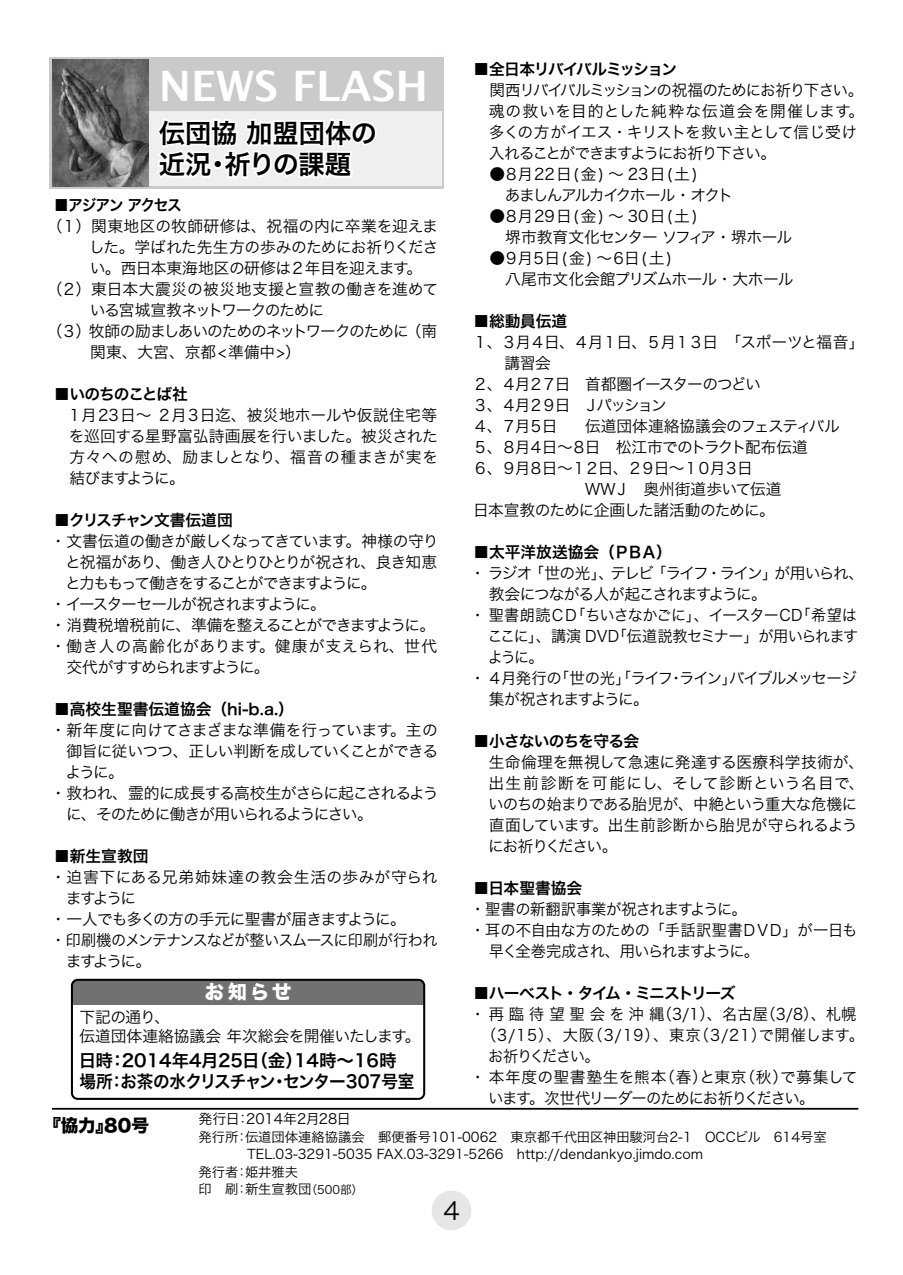
<style>
.page{position:relative;width:903px;height:1275px;background:#fff}
.page>*{position:absolute;margin:0;border:0;box-sizing:border-box;transform-origin:0 0}
.t1{font:700 42px "Lucida Grande";color:#fff}
.t2{font:26.25px/31.5px "Hira Kaku Pro W6";color:#000}
.t3{font:24.5px "Hira Kaku Pro W3";color:#000}
.t4{font:19.25px "Hira Kaku Std W8";color:#fff}
.t5{font:17.5px/21px "Hira Kaku Pro W6";letter-spacing:-.01em;color:#000}
.t6{font:17.5px "Hira Kaku Std W8";color:#000}
.t7{font:15.75px/21px "Hira Kaku Pro W3";letter-spacing:-.045em;color:#000;text-align:justify}
.t8{font:15.75px/21px "Hira Kaku Pro W3";letter-spacing:-.015em;color:#000}
.t9{font:15.75px "Hira Kaku Pro W3";letter-spacing:-.085em;color:#000}
.t10{font:15.75px "Hira Kaku Pro W3";letter-spacing:-.1em;color:#000}
.t11{font:15.75px "Hira Kaku Pro W3";letter-spacing:-.09em;color:#000}
.t12{font:15.75px "Hira Kaku Pro W3";letter-spacing:.06em;color:#000}
.t13{font:15.75px "Hira Kaku Pro W3";letter-spacing:-.005em;color:#000}
.t14{font:15.75px "Hira Kaku Pro W3";letter-spacing:-.07em;color:#000}
.t15{font:15.75px "Hira Kaku Pro W3";letter-spacing:-.08em;color:#000}
.t16{font:15.75px "Hira Kaku Pro W3";letter-spacing:-.065em;color:#000}
.t17{font:15.75px "Hira Kaku Pro W6";letter-spacing:-.04em;color:#000}
.t18{font:15.75px "Hira Kaku Pro W3";letter-spacing:-.105em;color:#000}
.t19{font:15.75px "Hira Kaku Pro W3";letter-spacing:.035em;color:#000}
.t20{font:15.75px "Hira Kaku Pro W6";color:#000}
.t21{font:15.75px "Hira Kaku Pro W3";letter-spacing:-.045em;color:#000;scale:.96 1}
.t22{font:15.75px/18.9px "Hira Kaku Pro W3";color:#000}
.t23{font:15.75px "Hira Kaku Pro W3";letter-spacing:-.065em;color:#000;scale:.96 1}
.t24{font:15.75px "Hira Kaku Pro W3";letter-spacing:.325em;color:#000}
.t25{font:15.75px "Hira Kaku Pro W3";letter-spacing:.03em;color:#000}
.t26{font:15.75px "Hira Kaku Pro W3";letter-spacing:.005em;color:#000}
.t27{font:15.75px "Hira Kaku Pro W3";letter-spacing:.05em;color:#000}
.t28{font:15.75px "Hira Kaku Pro W3";letter-spacing:.025em;color:#000}
.t29{font:15.75px "Hira Kaku Pro W3";letter-spacing:-.135em;color:#000}
.t30{font:15.75px "Hira Kaku Pro W6";letter-spacing:-.095em;color:#000}
.t31{font:15.75px "Hira Kaku Pro W6";letter-spacing:-.085em;color:#000}
.t32{font:15.75px "Hira Kaku Pro W3";letter-spacing:-.145em;color:#000}
.t33{font:15.75px "Hira Kaku Pro W3";letter-spacing:-.01em;color:#000}
.t34{font:15.75px "Hira Kaku Pro W6";letter-spacing:-.075em;color:#000;scale:.93 1}
.t35{font:15.75px "Hira Kaku Pro W6";letter-spacing:-.065em;color:#000}
.t36{font:14px "Hira Kaku Pro W3";color:#000}
.t37{font:13.3px/17.5px "Hira Kaku Pro W3";color:#000}
.s1{font-size:11.55px}
</style>
<div class="page">
<div style="left:50px;top:57px;width:394px;height:132px;background:#c9caca"></div>
<div style="left:149px;top:112px;width:292px;height:74px;background:#efefef"></div>
<img style="left:52px;top:60px;width:97px;height:126px">
<div style="left:432px;top:1191px;width:39px;height:39px;background:#e6e6e6;border-radius:50%"></div>
<hr style="left:52px;top:1108px;width:806px;height:2px;background:#000">
<svg style="left:155px;top:111px;width:224px;height:68px"></svg>
<div style="left:72px;top:980px;width:352px;height:12px;background:#727171;border-radius:5px"></div>
<div style="left:72px;top:987px;width:352px;height:18px;background:#727171"></div>
<div style="left:71px;top:979px;width:354px;height:121px;border:2px solid #000;border-radius:6px"></div>
<h1 class="t1" style="left:159px;top:52px;width:271px">NEWS FLASH</h1>
<h2 class="t2" style="left:159px;top:116px;width:220px">伝団協 加盟団体の近況・祈りの課題</h2>
<p class="t34" style="left:54px;top:191px;width:139px">■アジアン アクセス</p>
<p class="t13" style="left:47px;top:212px;width:393px">（１）関東地区の牧師研修は、祝福の内に卒業を迎えま</p>
<p class="t7" style="left:89px;top:236px;width:351px">した。学ばれた先生方の歩みのためにお祈りくださ</p>
<p class="t7" style="left:90px;top:257px;width:334px">い。西日本東海地区の研修は2 年目を迎えます。</p>
<p class="t26" style="left:47px;top:275px;width:393px">（２）東日本大震災の被災地支援と宣教の働きを進めて</p>
<p class="t16" style="left:90px;top:296px;width:236px">いる宮城宣教ネットワークのために</p>
<p class="t14" style="left:47px;top:317px;width:392px">（３）牧師の励ましあいのためのネットワークのために（南</p>
<p class="t7" style="left:90px;top:341px;width:212px">関東、大宮、京都&lt;準備中&gt;）</p>
<p class="t35" style="left:54px;top:380px;width:135px">■いのちのことば社</p>
<p class="t7" style="left:69px;top:404px;width:371px">1月23日～ 2月3日迄、被災地ホールや仮説住宅等を巡回する星野富弘詩画展を行いました。被災された方々への慰め、励ましとなり、福音の種まきが実を結びますように。</p>
<p class="t17" style="left:54px;top:506px;width:180px">■クリスチャン文書伝道団</p>
<p class="t16" style="left:51px;top:527px;width:389px">・文書伝道の働きが厳しくなってきています。神様の守り</p>
<p class="t7" style="left:65px;top:551px;width:374px">と祝福があり、働き人ひとりひとりが祝され、良き知恵</p>
<p class="t18" style="left:65px;top:569px;width:313px">と力ももって働きをすることができますように。</p>
<p class="t9" style="left:51px;top:590px;width:277px">・イースターセールが祝されますように。</p>
<p class="t7" style="left:51px;top:614px;width:386px">・消費税増税前に、準備を整えることができますように。</p>
<p class="t27" style="left:51px;top:632px;width:388px">・働き人の高齢化があります。健康が支えられ、世代</p>
<p class="t11" style="left:67px;top:653px;width:205px">交代がすすめられますように。</p>
<p class="t20" style="left:54px;top:695px;width:241px">■高校生聖書伝道協会（hi-b.a.）</p>
<p class="t8" style="left:51px;top:719px;width:389px">・新年度に向けてさまざまな準備を行っています。主の</p>
<p class="t7" style="left:66px;top:740px;width:373px">御旨に従いつつ、正しい判断を成していくことができる</p>
<p class="t7" style="left:65px;top:761px;width:60px">ように。</p>
<p class="t7" style="left:51px;top:782px;width:389px">・救われ、霊的に成長する高校生がさらに起こされるよう</p>
<p class="t15" style="left:66px;top:800px;width:308px">に、そのために働きが用いられるようにさい。</p>
<p class="t17" style="left:54px;top:842px;width:96px">■新生宣教団</p>
<p class="t28" style="left:51px;top:863px;width:388px">・迫害下にある兄弟姉妹達の教会生活の歩みが守られ</p>
<p class="t7" style="left:66px;top:887px;width:72px">ますように</p>
<p class="t7" style="left:51px;top:908px;width:357px">・一人でも多くの方の手元に聖書が届きますように。</p>
<p class="t23" style="left:51px;top:926px;width:404px">・印刷機のメンテナンスなどが整いスムースに印刷が行われ</p>
<p class="t7" style="left:66px;top:950px;width:87px">ますように。</p>
<p class="t4" style="left:205px;top:981px;width:88px">お知らせ</p>
<p class="t22" style="left:79px;top:1007px;width:343px">下記の通り、<br>伝道団体連絡協議会 年次総会を開催いたします。</p>
<p class="t5" style="left:79px;top:1049px;width:337px">日時：2014年4月25日（金）14時～16時場所：お茶の水クリスチャン・センター307号室</p>
<p class="t31" style="left:473px;top:55px;width:205px">■全日本リバイバルミッション</p>
<p class="t9" style="left:489px;top:76px;width:375px">関西リバイバルミッションの祝福のためにお祈り下さい。</p>
<p class="t12" style="left:489px;top:97px;width:377px">魂の救いを目的とした純粋な伝道会を開催します。</p>
<p class="t13" style="left:489px;top:118px;width:370px">多くの方がイエス・キリストを救い主として信じ受け</p>
<p class="t11" style="left:489px;top:139px;width:289px">入れることができますようにお祈り下さい。</p>
<p class="t19" style="left:474px;top:160px;width:225px">　●８月22日(金) ～ 23日(土)</p>
<p class="t18" style="left:474px;top:181px;width:261px">　　あましんアルカイクホール・オクト</p>
<p class="t19" style="left:474px;top:202px;width:225px">　●８月29日(金) ～ 30日(土)</p>
<p class="t7" style="left:474px;top:225px;width:320px">　　堺市教育文化センター ソフィア・堺ホール</p>
<p class="t7" style="left:474px;top:246px;width:200px">　●９月５日(金) ～６日(土)</p>
<p class="t7" style="left:474px;top:267px;width:321px">　　八尾市文化会館プリズムホール・大ホール</p>
<p class="t17" style="left:473px;top:307px;width:95px">■総動員伝道</p>
<p class="t9" style="left:472px;top:328px;width:393px">１、３月４日、４月１日、５月１３日　「スポーツと福音」</p>
<p class="t7" style="left:489px;top:351px;width:64px">　講習会</p>
<p class="t10" style="left:472px;top:370px;width:290px">２、４月２７日 首都圏イースターのつどい</p>
<p class="t32" style="left:472px;top:391px;width:196px">３、４月２９日 Ｊパッション</p>
<p class="t7" style="left:472px;top:414px;width:87px">４、７月５日</p>
<p class="t8" style="left:585px;top:414px;width:256px">伝道団体連絡協議会のフェスティバル</p>
<p class="t10" style="left:472px;top:433px;width:337px">５、８月４日～８日　松江市でのトラクト配布伝道</p>
<p class="t29" style="left:472px;top:454px;width:282px">６、９月８日～１２日、２９日～１０月３日</p>
<p class="t33" style="left:585px;top:475px;width:198px">ＷＷＪ　奥州街道歩いて伝道</p>
<p class="t7" style="left:473px;top:498px;width:303px">日本宣教のために企画した諸活動のために。</p>
<p class="t20" style="left:473px;top:537px;width:200px">■太平洋放送協会（ＰＢＡ）</p>
<p class="t10" style="left:470px;top:559px;width:396px">・ ラジオ「世の光」、テレビ「ライフ・ライン」が用いられ、</p>
<p class="t14" style="left:489px;top:580px;width:280px">教会につながる人が起こされますように。</p>
<p class="t7" style="left:470px;top:603px;width:389px">・ 聖書朗読ＣＤ「ちいさなかごに」、イースターCD「希望は</p>
<p class="t21" style="left:487px;top:622px;width:388px">ここに」、講演 DVD「伝道説教セミナー」が用いられます</p>
<p class="t21" style="left:488px;top:643px;width:60px">ように。</p>
<p class="t9" style="left:470px;top:664px;width:388px">・ ４月発行の「世の光」「ライフ・ライン」バイブルメッセージ</p>
<p class="t11" style="left:489px;top:685px;width:162px">集が祝されますように。</p>
<p class="t17" style="left:473px;top:727px;width:167px">■小さないのちを守る会</p>
<p class="t8" style="left:488px;top:750px;width:378px">生命倫理を無視して急速に発達する医療科学技術が、出生前診断を可能にし、そして診断という名目で、いのちの始まりである胎児が、中絶という重大な危機に直面しています。出生前診断から胎児が守られるようにお祈りください。</p>
<p class="t17" style="left:473px;top:874px;width:110px">■日本聖書協会</p>
<p class="t7" style="left:470px;top:897px;width:278px">・聖書の新翻訳事業が祝されますように。</p>
<p class="t8" style="left:470px;top:918px;width:389px">・耳の不自由な方のための「手話訳聖書ＤＶＤ」が一日も</p>
<p class="t11" style="left:489px;top:937px;width:272px">早く全巻完成され、用いられますように。</p>
<p class="t30" style="left:473px;top:979px;width:263px">■ハーベスト・タイム・ミニストリーズ</p>
<p class="t24" style="left:470px;top:1000px;width:388px">・再臨待望聖会を沖縄（3/1）、名古屋（3/8）、札幌</p>
<p class="t12" style="left:481px;top:1021px;width:385px">（3/15）、大阪（3/19）、東京（3/21）で開催します。</p>
<p class="t10" style="left:488px;top:1042px;width:113px">お祈りください。</p>
<p class="t25" style="left:470px;top:1063px;width:389px">・本年度の聖書塾生を熊本（春）と東京（秋）で募集して</p>
<p class="t15" style="left:488px;top:1084px;width:328px">います。次世代リーダーのためにお祈りください。</p>
<p class="t6" style="left:43px;top:1115px;width:107px">『協力』80号</p>
<p class="t36" style="left:198px;top:1106px;width:154px">発行日：2014年2月28日</p>
<p class="t37" style="left:198px;top:1127px;width:630px">発行所：伝道団体連絡協議会　郵便番号101-0062　東京都千代田区神田駿河台2-1　OCCビル　614号室　　　 TEL.03-3291-5035 FAX.03-3291-5266　http://dendankyo.jimdo.com<br>発行者：姫井雅夫<br>印　刷：新生宣教団<span class="s1">（500部）</span></p>
<h3 class="t3" style="left:443px;top:1189px;width:18px">4</h3>
</div>
